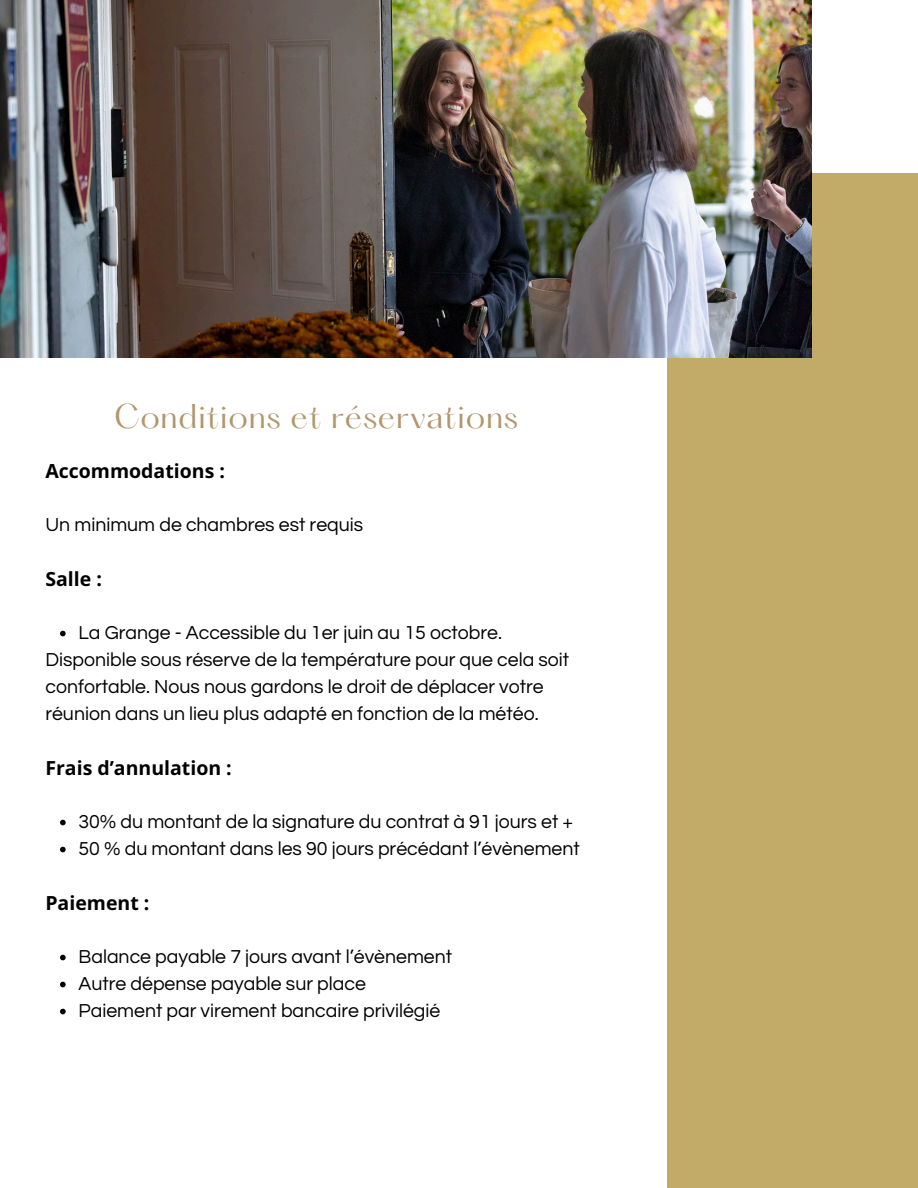
<style>
.page{position:relative;width:918px;height:1188px;background:#fff}
.page>*{position:absolute;margin:0;border:0;box-sizing:border-box;transform-origin:0 0}
.t1{font:30px "Hatton";letter-spacing:.02em;color:#b2966c}
.t2{font:19.5px/27px "Questrial";color:#000}
.t3{font:700 19.5px "Open Sans Hebrew";color:#000}
</style>
<div class="page">
<div style="left:667px;top:174px;width:251px;height:1014px;background:#c2aa69"></div>
<img style="left:0;top:0;width:811px;height:357px">
<svg style="left:60px;top:631px;width:6px;height:5px"></svg>
<svg style="left:60px;top:820px;width:6px;height:5px"></svg>
<svg style="left:60px;top:847px;width:6px;height:5px"></svg>
<svg style="left:60px;top:955px;width:6px;height:5px"></svg>
<svg style="left:60px;top:982px;width:6px;height:5px"></svg>
<svg style="left:60px;top:1009px;width:6px;height:5px"></svg>
<h1 class="t1" style="left:114px;top:402px;width:406px">Conditions et réservations</h1>
<h2 class="t3" style="left:45px;top:457px;width:181px">Accommodations :</h2>
<p class="t2" style="left:45px;top:511px;width:319px">Un minimum de chambres est requis</p>
<h2 class="t3" style="left:45px;top:565px;width:58px">Salle :</h2>
<p class="t2" style="left:79px;top:619px;width:425px">La Grange - Accessible du 1er juin au 15 octobre.</p>
<p class="t2" style="left:45px;top:646px;width:525px">Disponible sous réserve de la température pour que cela soit confortable. Nous nous gardons le droit de déplacer votre réunion dans un lieu plus adapté en fonction de la météo.</p>
<h2 class="t3" style="left:45px;top:754px;width:188px">Frais d’annulation :</h2>
<p class="t2" style="left:79px;top:808px;width:496px">30% du montant de la signature du contrat à 91 jours et +</p>
<p class="t2" style="left:79px;top:835px;width:503px">50 % du montant dans les 90 jours précédant l’évènement</p>
<h2 class="t3" style="left:45px;top:889px;width:106px">Paiement :</h2>
<p class="t2" style="left:79px;top:943px;width:375px">Balance payable 7 jours avant l’évènement</p>
<p class="t2" style="left:79px;top:970px;width:289px">Autre dépense payable sur place</p>
<p class="t2" style="left:79px;top:997px;width:363px">Paiement par virement bancaire privilégié</p>
</div>
